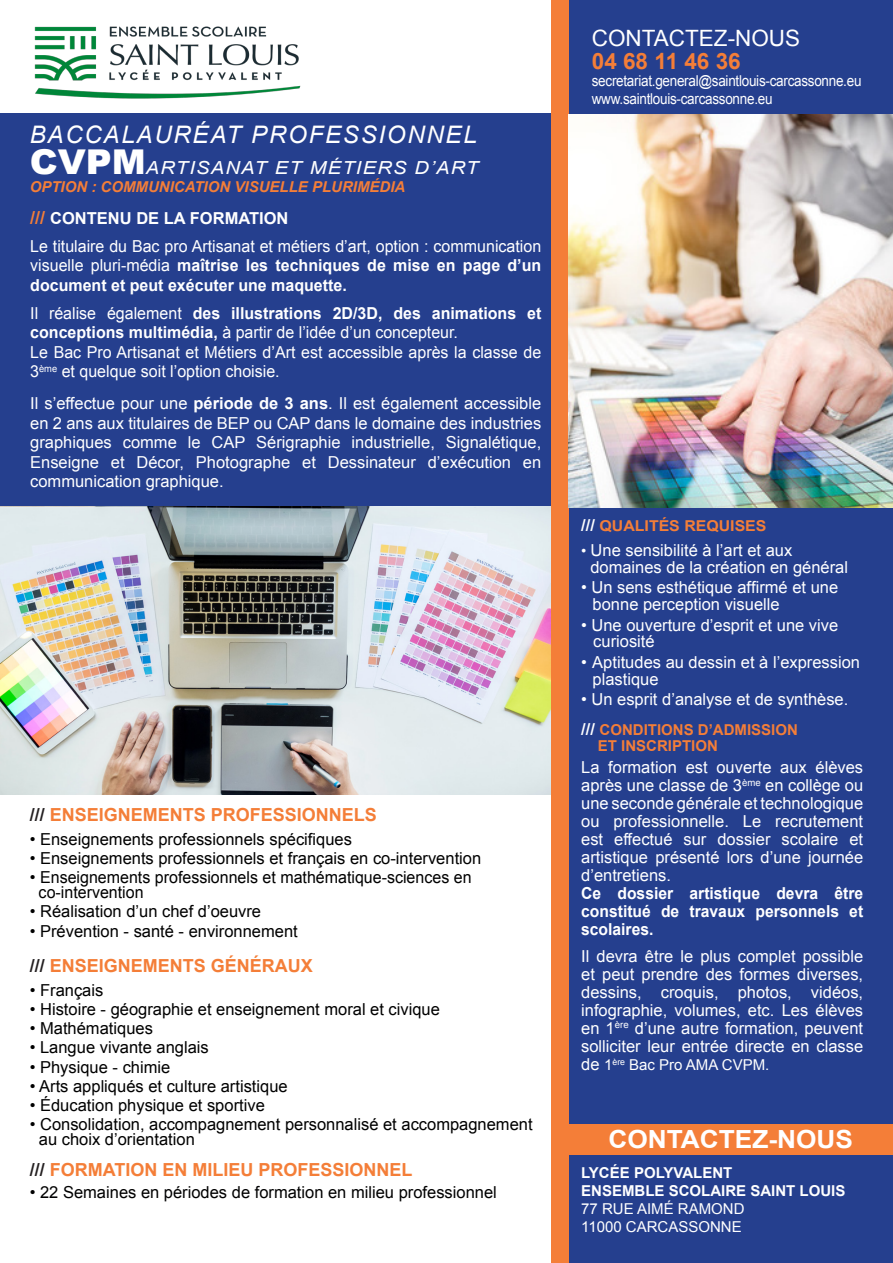
<style>
.page{position:relative;width:893px;height:1263px;background:#fff}
.page>*{position:absolute;margin:0;border:0;box-sizing:border-box;transform-origin:0 0}
.t1{font:700 25.05px "Arial";color:#fff;scale:1.05 1}
.t2{font:italic 24.15px "Arial";letter-spacing:.07em;color:#fff}
.t3{font:22.5px "Arial";color:#fff}
.t4{font:700 22.5px "Arial";color:#f47e38}
.t5{font:700 18px "Arial";color:#f47e38}
.t6{font:italic 18px "Arial";letter-spacing:.06em;color:#fff;scale:1.12 1}
.t7{font:16.5px/18px "Arial";color:#fff;text-align:justify}
.t8{font:16.5px "Arial";color:#000}
.t9{font:700 16.5px/19.5px "Arial";color:#fff}
.t10{font:700 16.5px/18px "Arial";color:#fff;text-align:justify;scale:.95 1}
.t11{font:16.5px "Arial";color:#000001}
.t12{font:15px/18px "Arial";letter-spacing:-.02em;color:#fff;scale:.9 1}
.t13{font:15px/18px "Arial";color:#fff}
.t14{font:700 15px/18px "Arial";color:#fff}
.t15{font:italic 700 15px "Arial";color:#f47e38}
.t16{font:700 15px "Arial";color:#f47e38}
.t17{font:700 15px "Arial";color:#f47e38;scale:1.06 1}
.s1{font-weight:900;font-style:normal;font-size:34.2px}
.s2{font-size:18px;color:#f47e38}
.s3{font-weight:700}
.s4{font-weight:400}
.s5{color:#231f20}
.s6{font-size:16.5px;color:#fff}
.s7{font-size:15px}
.s8{font-size:16.5px}
</style>
<div class="page">
<div style="left:568px;top:0;width:325px;height:1263px;background:#253f8e"></div>
<div style="left:0;top:114px;width:551px;height:392px;background:#253f8e"></div>
<div style="left:551px;top:0;width:17px;height:1263px;background:#f47e38"></div>
<div style="left:568px;top:1124px;width:325px;height:30px;background:#f47e38"></div>
<img style="left:34px;top:26px;width:267px;height:73px">
<img style="left:0;top:506px;width:551px;height:288px">
<img style="left:568px;top:115px;width:325px;height:392px">
<p class="t2" style="left:30px;top:119px;width:449px">BACCALAURÉAT PROFESSIONNEL</p>
<p class="t6" style="left:30px;top:156px;width:402px"><span class="s1">CVPM</span>ARTISANAT ET MÉTIERS D’ART</p>
<p class="t15" style="left:30px;top:177px;width:377px">OPTION : COMMUNICATION VISUELLE PLURIMÉDIA</p>
<p class="t9" style="left:30px;top:209px;width:260px"><span class="s2">///</span> CONTENU DE LA FORMATION</p>
<p class="t7" style="left:30px;top:236px;width:513px;line-height:19.5px">Le titulaire du Bac pro Artisanat et métiers d’art, option : communication visuelle pluri-média <span class="s3">maîtrise les techniques de mise en page d’un document et peut exécuter une maquette.</span></p>
<p class="t9" style="left:30px;top:304px;width:513px"><span class="s4">Il réalise également</span> des illustrations 2D/3D, des animations et conceptions multimédia, <span class="s4">à partir de l’idée d’un concepteur.</span></p>
<p class="t7" style="left:30px;top:342px;width:512px;line-height:19.5px">Le Bac Pro Artisanat et Métiers d’Art est accessible après la classe de<br>3<sup>ème</sup> et quelque soit l’option choisie.</p>
<p class="t7" style="left:30px;top:394px;width:513px;line-height:19.5px">Il s’effectue pour une <span class="s3">période de 3 ans</span>. Il est également accessible en 2 ans aux titulaires de BEP ou CAP dans le domaine des industries graphiques comme le CAP Sérigraphie industrielle, Signalétique, Enseigne et Décor, Photographe et Dessinateur d’exécution en communication graphique.</p>
<p class="t5" style="left:30px;top:803px;width:349px"><span class="s5">///</span> ENSEIGNEMENTS PROFESSIONNELS</p>
<p class="t8" style="left:30px;top:828px;width:324px">• Enseignements professionnels spécifiques</p>
<p class="t8" style="left:30px;top:847px;width:453px">• Enseignements professionnels et français en co-intervention</p>
<p class="t8" style="left:30px;top:866px;width:443px">• Enseignements professionnels et mathématique-sciences en</p>
<p class="t8" style="left:39px;top:881px;width:106px">co-intervention</p>
<p class="t8" style="left:30px;top:901px;width:233px">• Réalisation d’un chef d’oeuvre</p>
<p class="t8" style="left:30px;top:920px;width:270px">• Prévention - santé - environnement</p>
<p class="t5" style="left:30px;top:954px;width:285px"><span class="s5">///</span> ENSEIGNEMENTS GÉNÉRAUX</p>
<p class="t8" style="left:30px;top:979px;width:75px">• Français</p>
<p class="t8" style="left:30px;top:998px;width:412px">• Histoire - géographie et enseignement moral et civique</p>
<p class="t8" style="left:30px;top:1017px;width:125px">• Mathématiques</p>
<p class="t8" style="left:30px;top:1037px;width:181px">• Langue vivante anglais</p>
<p class="t8" style="left:30px;top:1056px;width:142px">• Physique - chimie</p>
<p class="t8" style="left:30px;top:1075px;width:259px">• Arts appliqués et culture artistique</p>
<p class="t8" style="left:30px;top:1094px;width:237px">• Éducation physique et sportive</p>
<p class="t8" style="left:30px;top:1114px;width:504px">• Consolidation, accompagnement personnalisé et accompagnement</p>
<p class="t8" style="left:39px;top:1129px;width:157px">au choix d’orientation</p>
<p class="t5" style="left:30px;top:1158px;width:384px"><span class="s5">///</span> FORMATION EN MILIEU PROFESSIONNEL</p>
<p class="t11" style="left:30px;top:1181px;width:469px">• 22 Semaines en périodes de formation en milieu professionnel</p>
<h3 class="t3" style="left:592px;top:24px;width:210px">CONTACTEZ-NOUS</h3>
<h3 class="t4" style="left:592px;top:46px;width:150px">04 68 11 46 36</h3>
<p class="t12" style="left:592px;top:72px;width:301px">secretariat.general@saintlouis-carcassonne.eu www.saintlouis-carcassonne.eu</p>
<p class="t17" style="left:581px;top:516px;width:176px"><span class="s6">///</span> QUALITÉS REQUISES</p>
<p class="t7" style="left:581px;top:542px;width:213px"><span class="s7">•</span> Une sensibilité à l’art et aux</p>
<p class="t7" style="left:590px;top:558px;width:259px">domaines de la création en général</p>
<p class="t7" style="left:581px;top:579px;width:259px">• Un sens esthétique affirmé et une</p>
<p class="t7" style="left:593px;top:595px;width:189px">bonne perception visuelle</p>
<p class="t7" style="left:581px;top:616px;width:259px">• Une ouverture d’esprit et une vive</p>
<p class="t7" style="left:593px;top:633px;width:63px">curiosité</p>
<p class="t7" style="left:581px;top:653px;width:280px">• Aptitudes au dessin et à l’expression</p>
<p class="t7" style="left:593px;top:670px;width:68px">plastique</p>
<p class="t7" style="left:581px;top:691px;width:269px">• Un esprit d’analyse et de synthèse.</p>
<p class="t16" style="left:581px;top:719px;width:218px"><span class="s6">///</span> CONDITIONS D’ADMISSION</p>
<p class="t16" style="left:598px;top:736px;width:122px">ET INSCRIPTION</p>
<p class="t7" style="left:581px;top:759px;width:284px">La formation est ouverte aux élèves après une classe de 3<sup>ème</sup> en collège ou une seconde générale et technologique ou professionnelle. Le recrutement est effectué sur dossier scolaire et artistique présenté lors d’une journée d’entretiens.</p>
<p class="t10" style="left:581px;top:885px;width:298px">Ce dossier artistique devra être constitué de travaux personnels et scolaires.</p>
<p class="t7" style="left:581px;top:947px;width:284px">Il devra être le plus complet possible et peut prendre des formes diverses, dessins, croquis, photos, vidéos, infographie, volumes, etc. Les élèves en 1<sup>ère</sup> d’une autre formation, peuvent solliciter leur entrée directe en classe</p>
<p class="t13" style="left:581px;top:1056px;width:190px"><span class="s8">de</span> 1<sup>ère</sup> Bac Pro AMA CVPM.</p>
<h1 class="t1" style="left:608px;top:1122px;width:234px">CONTACTEZ-NOUS</h1>
<p class="t14" style="left:581px;top:1164px;width:266px">LYCÉE POLYVALENT<br>ENSEMBLE SCOLAIRE SAINT LOUIS</p>
<p class="t13" style="left:581px;top:1200px;width:165px">77 RUE AIMÉ RAMOND<br>11000 CARCASSONNE</p>
</div>
